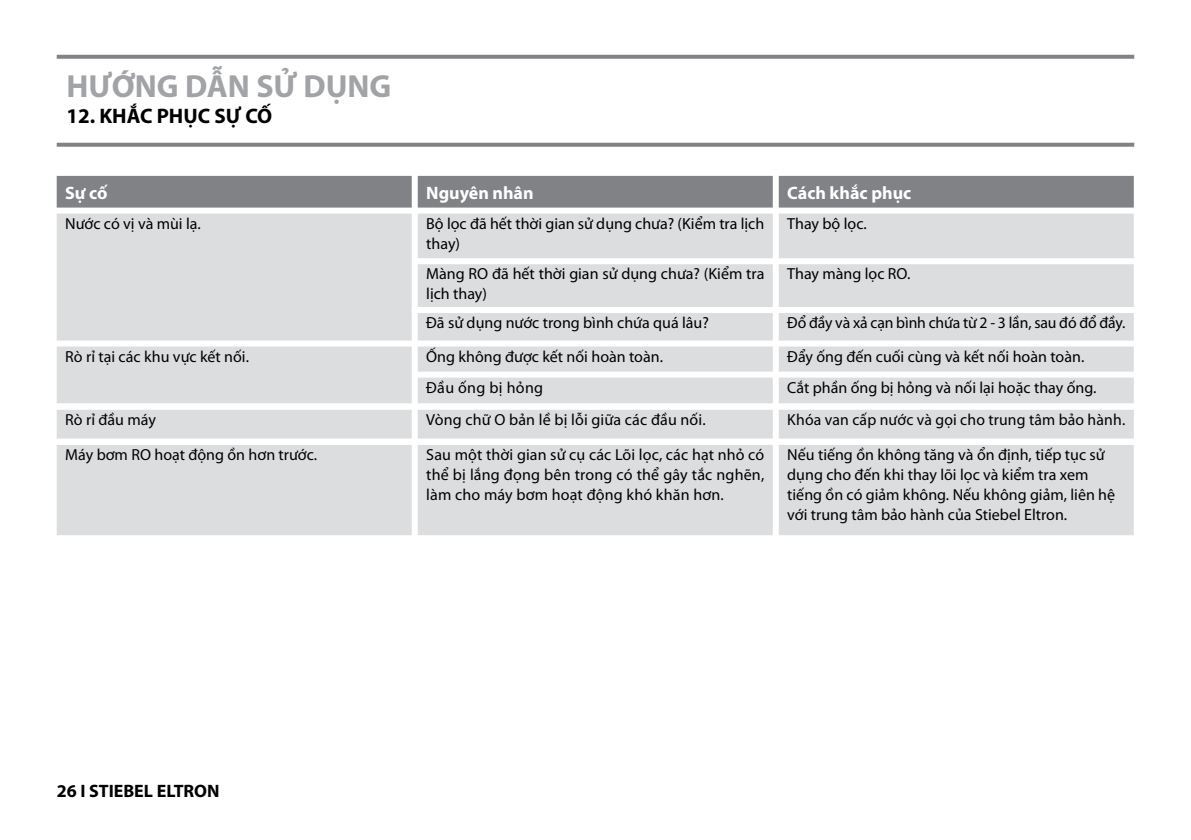
<style>
.page{position:relative;width:1191px;height:840px;background:#fff}
.page>*{position:absolute;margin:0;border:0;box-sizing:border-box;transform-origin:0 0}
.t1{font:700 32px "Myriad Pro";color:#a1a3a6}
.t2{font:700 21px "Myriad Pro";color:#000}
.t3{font:700 18px "Myriad Pro";color:#fff}
.t4{font:700 18px "Myriad Pro";color:#000}
.t5{font:16px/20px "Myriad Pro";color:#000}
.t6{font:16px "Myriad Pro";letter-spacing:.02em;color:#000}
</style>
<div class="page">
<svg style="left:57px;top:55px;width:1077px;height:4px;background:#87898c"></svg>
<svg style="left:57px;top:143px;width:1077px;height:4px;background:#888a8d"></svg>
<div style="left:57px;top:176px;width:1076px;height:31px;background:#808285"></div>
<div style="left:57px;top:213px;width:1076px;height:322px;background:#dcddde"></div>
<svg style="left:57px;top:307px;width:1076px;height:137px;fill:#dcddde"></svg>
<h1 class="t1" style="left:66px;top:65px;width:326px">HƯỚNG DẪN SỬ DỤNG</h1>
<h2 class="t2" style="left:66px;top:102px;width:207px">12. KHẮC PHỤC SỰ CỐ</h2>
<p class="t3" style="left:65px;top:180px;width:44px">Sự cố</p>
<p class="t3" style="left:426px;top:180px;width:109px">Nguyên nhân</p>
<p class="t3" style="left:787px;top:180px;width:126px">Cách khắc phục</p>
<p class="t5" style="left:65px;top:213px;width:137px">Nước có vị và mùi lạ.</p>
<p class="t5" style="left:426px;top:213px;width:339px">Bộ lọc đã hết thời gian sử dụng chưa? (Kiểm tra lịch thay)</p>
<p class="t5" style="left:787px;top:213px;width:81px">Thay bộ lọc.</p>
<p class="t5" style="left:426px;top:263px;width:340px">Màng RO đã hết thời gian sử dụng chưa? (Kiểm tra lịch thay)</p>
<p class="t5" style="left:787px;top:263px;width:125px">Thay màng lọc RO.</p>
<p class="t5" style="left:426px;top:312px;width:284px">Đã sử dụng nước trong bình chứa quá lâu?</p>
<p class="t5" style="left:787px;top:312px;width:340px">Đổ đầy và xả cạn bình chứa từ 2 - 3 lần, sau đó đổ đầy.</p>
<p class="t5" style="left:65px;top:346px;width:185px">Rò rỉ tại các khu vực kết nối.</p>
<p class="t5" style="left:426px;top:346px;width:238px">Ống không được kết nối hoàn toàn.</p>
<p class="t5" style="left:787px;top:346px;width:298px">Đẩy ống đến cuối cùng và kết nối hoàn toàn.</p>
<p class="t6" style="left:426px;top:377px;width:118px">Đầu ống bị hỏng</p>
<p class="t5" style="left:787px;top:377px;width:311px">Cắt phần ống bị hỏng và nối lại hoặc thay ống.</p>
<p class="t5" style="left:65px;top:408px;width:92px">Rò rỉ đầu máy</p>
<p class="t5" style="left:426px;top:408px;width:281px">Vòng chữ O bản lề bị lỗi giữa các đầu nối.</p>
<p class="t5" style="left:787px;top:408px;width:339px">Khóa van cấp nước và gọi cho trung tâm bảo hành.</p>
<p class="t5" style="left:65px;top:444px;width:253px">Máy bơm RO hoạt động ồn hơn trước.</p>
<p class="t5" style="left:426px;top:444px;width:339px;text-align:justify">Sau một thời gian sử cụ các Lõi lọc, các hạt nhỏ có thể bị lắng đọng bên trong có thể gây tắc nghẽn, làm cho máy bơm hoạt động khó khăn hơn.</p>
<p class="t5" style="left:787px;top:444px;width:329px">Nếu tiếng ồn không tăng và ổn định, tiếp tục sử dụng cho đến khi thay lõi lọc và kiểm tra xem tiếng ồn có giảm không. Nếu không giảm, liên hệ với trung tâm bảo hành của Stiebel Eltron.</p>
<p class="t4" style="left:57px;top:778px;width:164px">26 I STIEBEL ELTRON</p>
</div>
